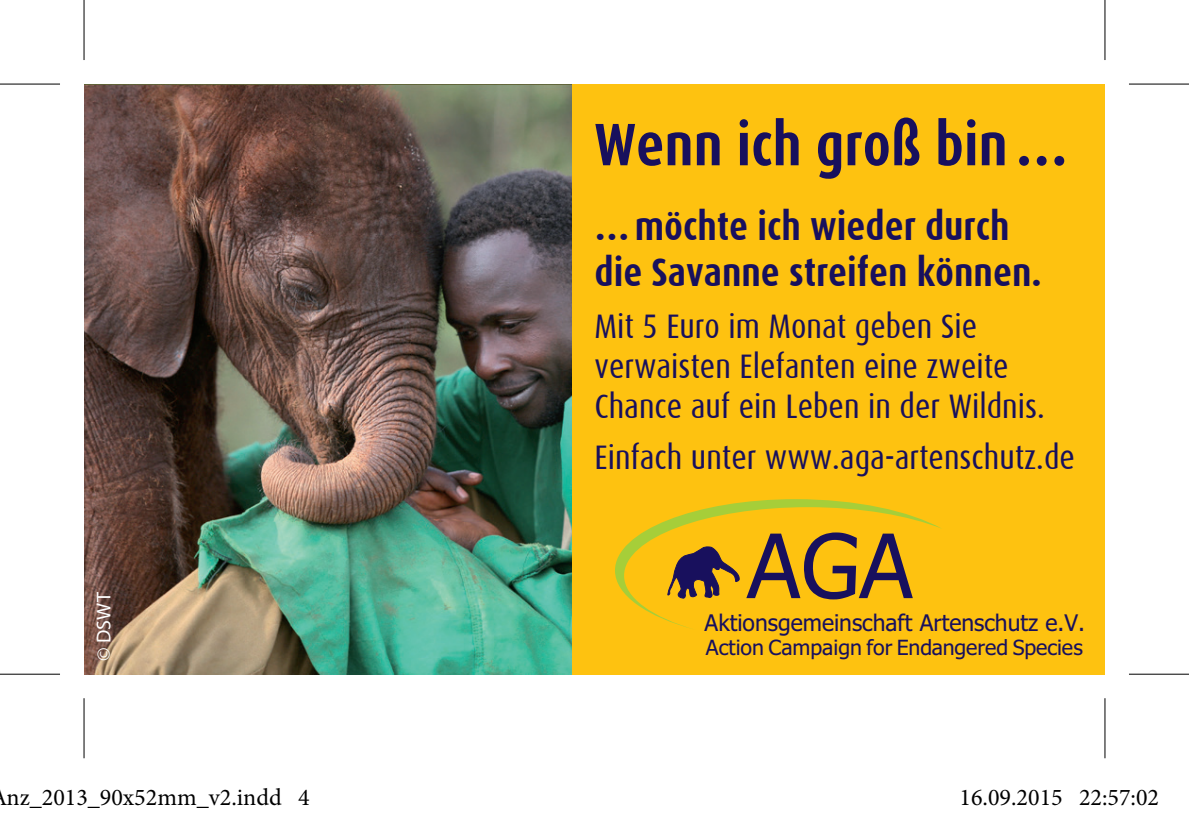
<style>
.page{position:relative;width:1189px;height:817px;background:#fff}
.page>*{position:absolute;margin:0;border:0;box-sizing:border-box;transform-origin:0 0}
.t1{font:88.8px "Tahoma";color:#18105d}
.t2{font:700 60px "Dax Condensed";color:#18105d}
.t3{font:700 40px/46px "Dax Condensed";color:#18105d}
.t4{font:34px/40px "Dax Condensed";color:#18105d}
.t5{font:24px "Minion Pro";color:#000}
.t6{font:22.8px "Tahoma";color:#18105d}
.t7{font:20.8px "Tahoma";color:#18105d}
.t8{font:20px "Myriad Pro";color:#fff}
</style>
<div class="page">
<div style="left:84px;top:84px;width:1020px;height:590px;background:#fec210"></div>
<svg style="left:615px;top:499px;width:326px;height:130px"></svg>
<svg style="left:667px;top:545px;width:73px;height:55px"></svg>
<img style="left:84px;top:84px;width:488px;height:590px">
<svg style="left:0;top:674px;width:60px;height:1px"></svg>
<svg style="left:1129px;top:674px;width:59px;height:1px"></svg>
<svg style="left:1105px;top:0;width:1px;height:60px"></svg>
<svg style="left:1105px;top:698px;width:1px;height:60px"></svg>
<hr style="left:0;top:83px;width:60px;height:2px;background:#000">
<hr style="left:1128px;top:83px;width:60px;height:2px;background:#000">
<hr style="left:0;top:673px;width:60px;height:1px;background:#000">
<hr style="left:1128px;top:673px;width:60px;height:1px;background:#000">
<hr style="left:83px;top:0;width:2px;height:60px;background:#000">
<hr style="left:83px;top:698px;width:2px;height:60px;background:#000">
<hr style="left:1104px;top:0;width:1px;height:60px;background:#000">
<hr style="left:1104px;top:698px;width:1px;height:60px;background:#000">
<div style="left:53px;top:788px;width:12px;height:17px;border:2px solid #fff;border-radius:50%"></div>
<div style="left:56px;top:789px;width:7px;height:16px;border:2px solid #fff;border-radius:50%"></div>
<div style="left:111px;top:788px;width:12px;height:17px;border:2px solid #fff;border-radius:50%"></div>
<div style="left:114px;top:789px;width:7px;height:16px;border:2px solid #fff;border-radius:50%"></div>
<svg style="left:121px;top:791px;width:2px;height:11px"></svg>
<div style="left:988px;top:788px;width:11px;height:17px;border:2px solid #fff;border-radius:50%"></div>
<div style="left:990px;top:789px;width:7px;height:16px;border:2px solid #fff;border-radius:50%"></div>
<div style="left:1028px;top:788px;width:11px;height:17px;border:2px solid #fff;border-radius:50%"></div>
<div style="left:1030px;top:789px;width:7px;height:16px;border:2px solid #fff;border-radius:50%"></div>
<div style="left:1136px;top:788px;width:11px;height:17px;border:2px solid #fff;border-radius:50%"></div>
<div style="left:1138px;top:789px;width:7px;height:16px;border:2px solid #fff;border-radius:50%"></div>
<h2 class="t2" style="left:594px;top:111px;width:475px">Wenn ich groß bin…</h2>
<p class="t3" style="left:594px;top:204px;width:449px">…möchte ich wieder durch die Savanne streifen können.</p>
<p class="t8" style="left:91px;top:660px;width:70px;rotate:-90deg">© DSWT</p>
<p class="t4" style="left:594px;top:306px;width:452px">Mit 5 Euro im Monat geben Sie verwaisten Elefanten eine zweite<br>Chance auf ein Leben in der Wildnis.</p>
<p class="t4" style="left:594px;top:437px;width:482px">Einfach unter www.aga-artenschutz.de</p>
<h1 class="t1" style="left:746px;top:506px;width:167px">AGA</h1>
<p class="t6" style="left:704px;top:607px;width:382px">Aktionsgemeinschaft Artenschutz e.V.</p>
<p class="t7" style="left:706px;top:633px;width:378px">Action Campaign for Endangered Species</p>
<p class="t5" style="left:7px;top:781px;width:304px">nz_2013_90x52mm_v2.indd 4</p>
<p class="t5" style="left:959px;top:781px;width:201px">16.09.2015 22:57:02</p>
</div>
